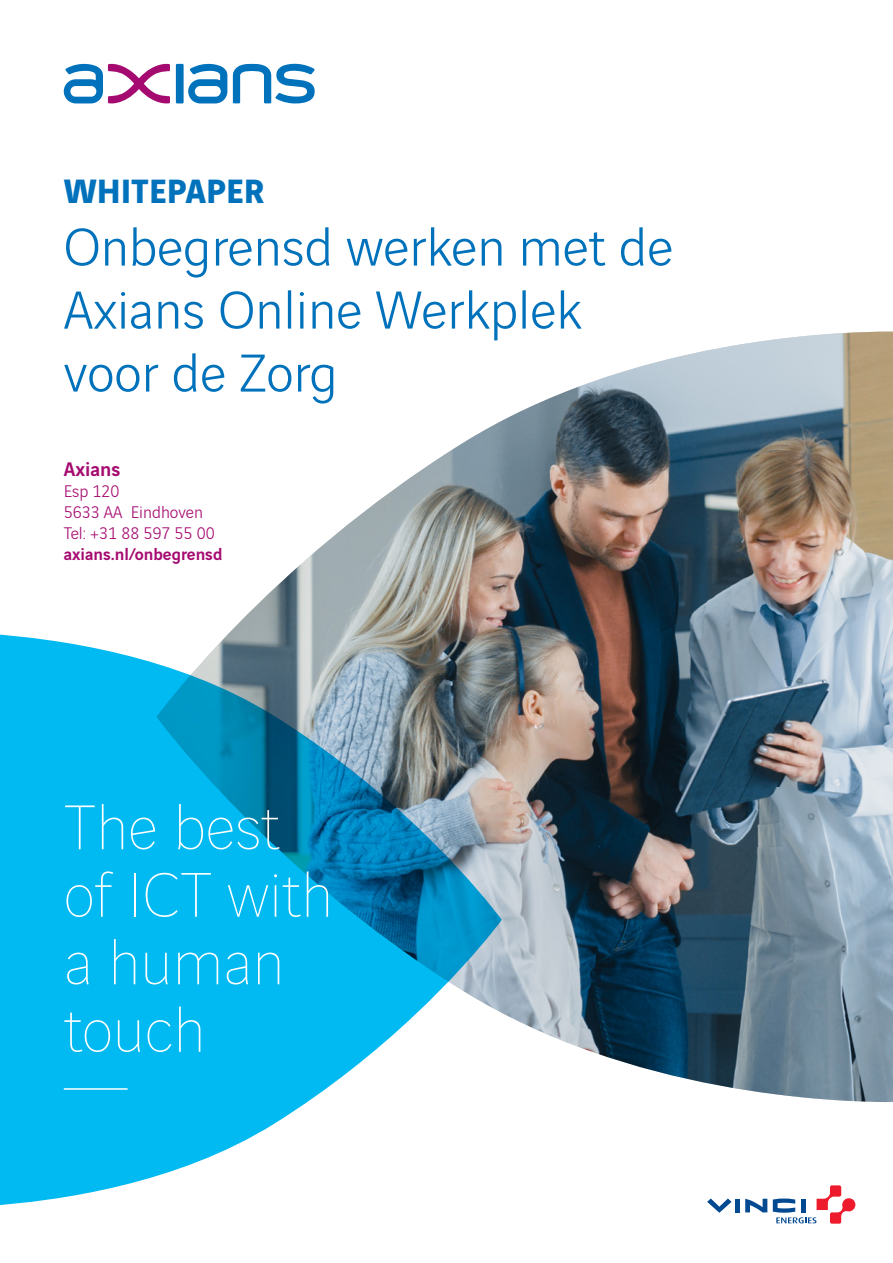
<style>
.page{position:relative;width:893px;height:1263px;background:#fff}
.page>*{position:absolute;margin:0;border:0;box-sizing:border-box;transform-origin:0 0}
.Boventitel_cover{font:200 67.5px/67.5px "Vinci Sans";color:#fff}
.t1{font:300 57px/63px "Vinci Sans";color:#0072bc}
.Boventitel_cover-2{font:700 36px "Vinci Sans";color:#0072bc}
.t2{font:500 21px "Vinci Sans";color:#a50a70}
.t3{font:500 18px/21px "Vinci Sans";color:#a50a70}
.t4{font:300 18px/21px "Vinci Sans";color:#a50a70}
.s1{font-weight:300}
</style>
<div class="page">
<img style="left:228px;top:332px;width:665px;height:770px">
<div style="left:176px;top:64px;width:8px;height:39px;background:#0072bc"></div>
<svg style="left:64px;top:64px;width:106px;height:39px"></svg>
<svg style="left:188px;top:64px;width:127px;height:39px"></svg>
<div style="left:735px;top:1199px;width:5px;height:13px;background:#014990"></div>
<svg style="left:745px;top:1199px;width:22px;height:13px"></svg>
<svg style="left:707px;top:1198px;width:24px;height:15px"></svg>
<svg style="left:773px;top:1185px;width:82px;height:39px"></svg>
<svg style="left:0;top:634px;width:502px;height:571px;fill:#00baf1"></svg>
<hr style="left:64px;top:1088px;width:64px;height:2px;background:#fff">
<p class="Boventitel_cover-2" style="left:64px;top:162px;width:202px">WHITEPAPER</p>
<h1 class="t1" style="left:64px;top:211px;width:611px">Onbegrensd werken met de<br>Axians Online Werkplek voor de Zorg</h1>
<p class="t2" style="left:64px;top:452px;width:58px">Axians</p>
<p class="t4" style="left:64px;top:479px;width:141px">Esp 120<br>5633 AA Eindhoven</p>
<p class="t3" style="left:64px;top:520px;width:160px"><span class="s1">Tel: +31 88 597 55 00 </span>axians.nl/onbegrensd</p>
<p class="Boventitel_cover" style="left:64px;top:789px;width:271px">The best of ICT with a human touch</p>
</div>
